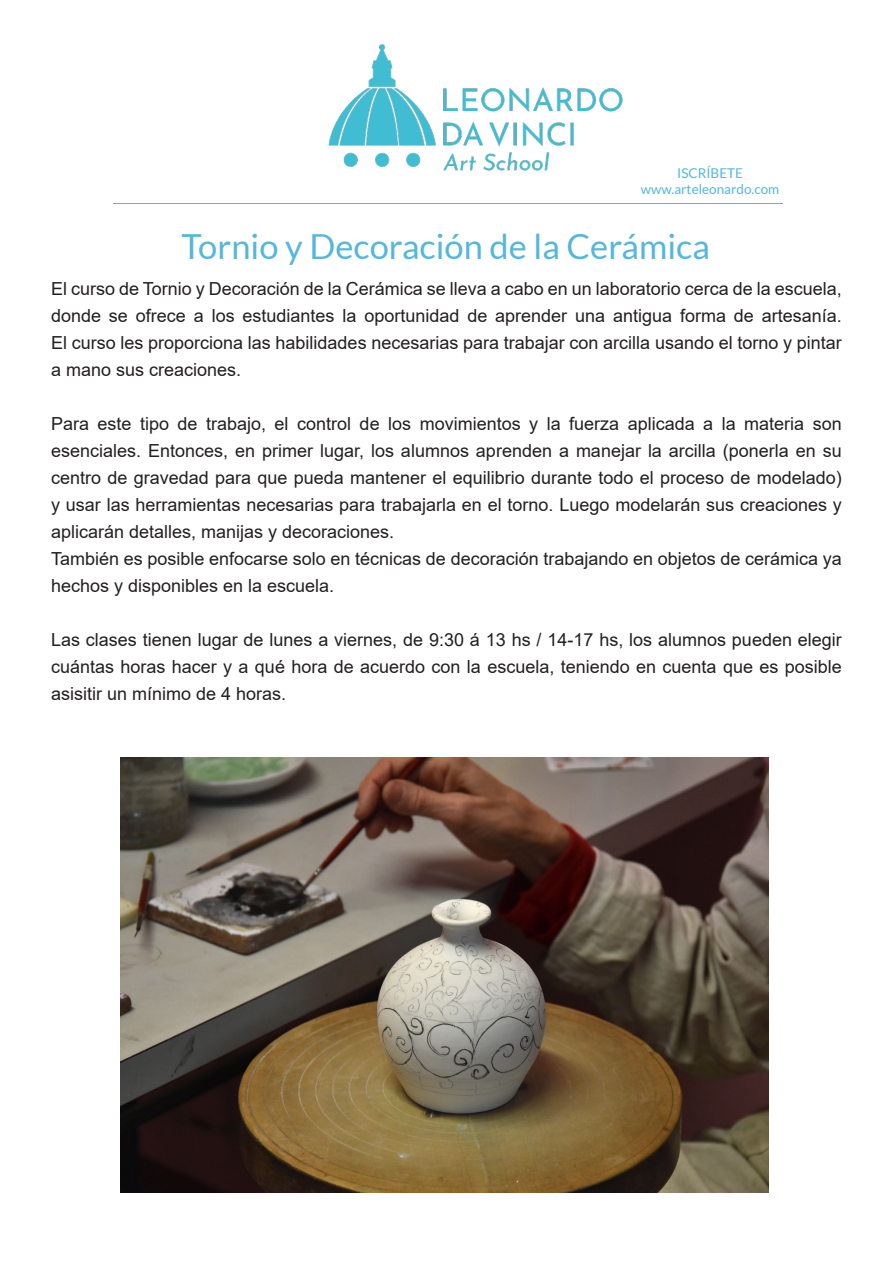
<style>
.page{position:relative;width:893px;height:1263px;background:#fff}
.page>*{position:absolute;margin:0;border:0;box-sizing:border-box;transform-origin:0 0}
.t1{font:34.5px "Lato";color:#54b7db}
.t2{font:18px/27px "Arial";color:#231f20;text-align:justify}
.t3{font:13.5px "Lato";color:#54b7db}
</style>
<div class="page">
<img style="left:328px;top:44px;width:295px;height:127px">
<hr style="left:113px;top:203px;width:669px;height:1px;background:#54b7db">
<img style="left:120px;top:757px;width:649px;height:436px">
<p class="t3" style="left:677px;top:165px;width:67px">ISCRÍBETE</p>
<p class="t3" style="left:641px;top:182px;width:140px">www.arteleonardo.com</p>
<p class="t1" style="left:182px;top:227px;width:530px">Tornio y Decoración de la Cerámica</p>
<p class="t2" style="left:51px;top:275px;width:792px">El curso de Tornio y Decoración de la Cerámica se lleva a cabo en un laboratorio cerca de la escuela, donde se ofrece a los estudiantes la oportunidad de aprender una antigua forma de artesanía.<br>El curso les proporciona las habilidades necesarias para trabajar con arcilla usando el torno y pintar a mano sus creaciones.</p>
<p class="t2" style="left:51px;top:410px;width:792px">Para este tipo de trabajo, el control de los movimientos y la fuerza aplicada a la materia son esenciales. Entonces, en primer lugar, los alumnos aprenden a manejar la arcilla (ponerla en su centro de gravedad para que pueda mantener el equilibrio durante todo el proceso de modelado) y usar las herramientas necesarias para trabajarla en el torno. Luego modelarán sus creaciones y aplicarán detalles, manijas y decoraciones.</p>
<p class="t2" style="left:51px;top:545px;width:792px">También es posible enfocarse solo en técnicas de decoración trabajando en objetos de cerámica ya hechos y disponibles en la escuela.</p>
<p class="t2" style="left:51px;top:626px;width:792px">Las clases tienen lugar de lunes a viernes, de 9:30 á 13 hs / 14-17 hs, los alumnos pueden elegir cuántas horas hacer y a qué hora de acuerdo con la escuela, teniendo en cuenta que es posible asisitir un mínimo de 4 horas.</p>
</div>
